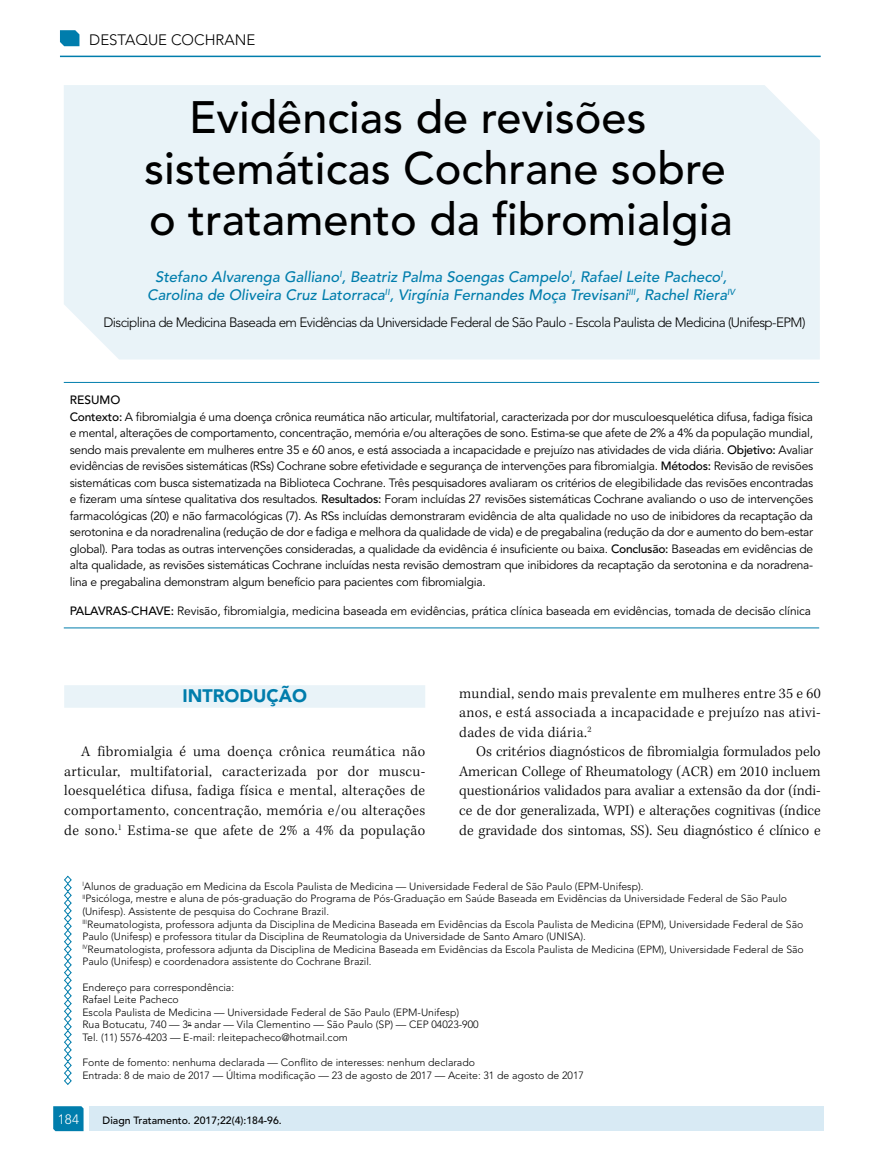
<style>
.page{position:relative;width:893px;height:1170px;background:#fff}
.page>*{position:absolute;margin:0;border:0;box-sizing:border-box;transform-origin:0 0}
.t1{font:500 45px/51px "Avenir LT Std";color:#000}
.t2{font:900 18px "Avenir LT Std";color:#007dac}
.t3{font:300 15px/19.5px "Kepler Std";letter-spacing:.02em;color:#000;text-align:justify}
.t4{font:italic 500 15px/18px "Avenir LT Std";color:#007dac;text-align:center}
.t5{font:300 15px "Avenir LT Std";color:#000}
.t6{font:300 13.5px "Avenir LT Std";letter-spacing:-.045em;color:#000}
.t7{font:300 13.5px "Avenir LT Std";color:#fff}
.t8{font:12px/16.5px "Avenir LT Std";letter-spacing:-.02em;color:#000}
.t9{font:300 10.5px/12.6px "Avenir LT Std";color:#000}
.t10{font:500 10.5px "Avenir LT Std";color:#000}
.s1{font-weight:500}
</style>
<div class="page">
<div style="left:64px;top:85px;width:756px;height:274px;background:#e9f3f8"></div>
<div style="left:64px;top:685px;width:361px;height:22px;background:#e9f3f8"></div>
<svg style="left:64px;top:875px;width:8px;height:210px"></svg>
<hr style="left:64px;top:382px;width:755px;height:1px;background:#007dac">
<hr style="left:64px;top:627px;width:755px;height:1px;background:#007dac">
<svg style="left:60px;top:30px;width:19px;height:16px"></svg>
<hr style="left:60px;top:56px;width:761px;height:1px;background:#007dac">
<svg style="left:53px;top:1106px;width:31px;height:24px"></svg>
<div style="left:89px;top:1106px;width:735px;height:24px;background:#d8eaf4"></div>
<p class="t5" style="left:89px;top:31px;width:167px">DESTAQUE COCHRANE</p>
<h1 class="t1" style="left:144px;top:93px;width:590px;text-indent:45px">Evidências de revisões sistemáticas Cochrane sobre o tratamento da fibromialgia</h1>
<p class="t4" style="left:147px;top:268px;width:589px">Stefano Alvarenga Galliano<sup>I</sup>, Beatriz Palma Soengas Campelo<sup>I</sup>, Rafael Leite Pacheco<sup>I</sup>,<br>Carolina de Oliveira Cruz Latorraca<sup>II</sup>, Virgínia Fernandes Moça Trevisani<sup>III</sup>, Rachel Riera<sup>IV</sup></p>
<p class="t6" style="left:104px;top:314px;width:703px">Disciplina de Medicina Baseada em Evidências da Universidade Federal de São Paulo - Escola Paulista de Medicina (Unifesp-EPM)</p>
<p class="t8" style="left:70px;top:392px;width:745px"><span class="s1">RESUMO<br>Contexto:</span> A fibromialgia é uma doença crônica reumática não articular, multifatorial, caracterizada por dor musculoesquelética difusa, fadiga física e mental, alterações de comportamento, concentração, memória e/ou alterações de sono. Estima-se que afete de 2% a 4% da população mundial, sendo mais prevalente em mulheres entre 35 e 60 anos, e está associada a incapacidade e prejuízo nas atividades de vida diária. <span class="s1">Objetivo:</span> Avaliar evidências de revisões sistemáticas (RSs) Cochrane sobre efetividade e segurança de intervenções para fibromialgia. <span class="s1">Métodos:</span> Revisão de revisões sistemáticas com busca sistematizada na Biblioteca Cochrane. Três pesquisadores avaliaram os critérios de elegibilidade das revisões encontradas e fizeram uma síntese qualitativa dos resultados. <span class="s1">Resultados:</span> Foram incluídas 27 revisões sistemáticas Cochrane avaliando o uso de intervenções farmacológicas (20) e não farmacológicas (7). As RSs incluídas demonstraram evidência de alta qualidade no uso de inibidores da recaptação da serotonina e da noradrenalina (redução de dor e fadiga e melhora da qualidade de vida) e de pregabalina (redução da dor e aumento do bem-estar global). Para todas as outras intervenções consideradas, a qualidade da evidência é insuficiente ou baixa. <span class="s1">Conclusão:</span> Baseadas em evidências de alta qualidade, as revisões sistemáticas Cochrane incluídas nesta revisão demostram que inibidores da recaptação da serotonina e da noradrena&shy;lina e pregabalina demonstram algum benefício para pacientes com fibromialgia.</p>
<p class="t8" style="left:70px;top:603px;width:743px"><span class="s1">PALAVRAS-CHAVE:</span> Revisão, fibromialgia, medicina baseada em evidências, prática clínica baseada em evidências, tomada de decisão clínica</p>
<h2 class="t2" style="left:182px;top:685px;width:126px">INTRODUÇÃO</h2>
<p class="t3" style="left:64px;top:742px;width:362px;text-indent:17px">A fibromialgia é uma doença crônica reumática não articular, multifatorial, caracterizada por dor muscu&shy;loesquelética difusa, fadiga física e mental, alterações de comportamento, concentração, memória e/ou alterações de sono.<sup>1</sup> Estima-se que afete de 2% a 4% da população</p>
<p class="t3" style="left:459px;top:684px;width:363px">mundial, sendo mais prevalente em mulheres entre 35 e 60 anos, e está associada a incapacidade e prejuízo nas ativi&shy;dades de vida diária.<sup>2</sup></p>
<p class="t3" style="left:459px;top:742px;width:363px;text-indent:17px">Os critérios diagnósticos de fibromialgia formulados pelo American College of Rheumatology (ACR) em 2010 incluem questionários validados para avaliar a extensão da dor (índi&shy;ce de dor generalizada, WPI) e alterações cognitivas (índice de gravidade dos sintomas, SS). Seu diagnóstico é clínico e</p>
<p class="t9" style="left:82px;top:879px;width:723px"><sup>I</sup>Alunos de graduação em Medicina da Escola Paulista de Medicina — Universidade Federal de São Paulo (EPM-Unifesp).<br><sup>II</sup>Psicóloga, mestre e aluna de pós-graduação do Programa de Pós-Graduação em Saúde Baseada em Evidências da Universidade Federal de São Paulo (Unifesp). Assistente de pesquisa do Cochrane Brazil.<br><sup>III</sup>Reumatologista, professora adjunta da Disciplina de Medicina Baseada em Evidências da Escola Paulista de Medicina (EPM), Universidade Federal de São Paulo (Unifesp) e professora titular da Disciplina de Reumatologia da Universidade de Santo Amaro (UNISA).<br><sup>IV</sup>Reumatologista, professora adjunta da Disciplina de Medicina Baseada em Evidências da Escola Paulista de Medicina (EPM), Universidade Federal de São Paulo (Unifesp) e coordenadora assistente do Cochrane Brazil.</p>
<p class="t9" style="left:82px;top:980px;width:398px">Endereço para correspondência:<br>Rafael Leite Pacheco<br>Escola Paulista de Medicina — Universidade Federal de São Paulo (EPM-Unifesp)<br>Rua Botucatu, 740 — 3<sup>o</sup> andar — Vila Clementino — São Paulo (SP) — CEP 04023-900<br>Tel. (11) 5576-4203 — E-mail: rleitepacheco@hotmail.com</p>
<p class="t9" style="left:82px;top:1056px;width:503px">Fonte de fomento: nenhuma declarada — Conflito de interesses: nenhum declarado<br>Entrada: 8 de maio de 2017 — Última modificação — 23 de agosto de 2017 — Aceite: 31 de agosto de 2017</p>
<p class="t7" style="left:58px;top:1111px;width:23px">184</p>
<p class="t10" style="left:103px;top:1114px;width:181px">Diagn Tratamento. 2017;22(4):184-96.</p>
</div>
